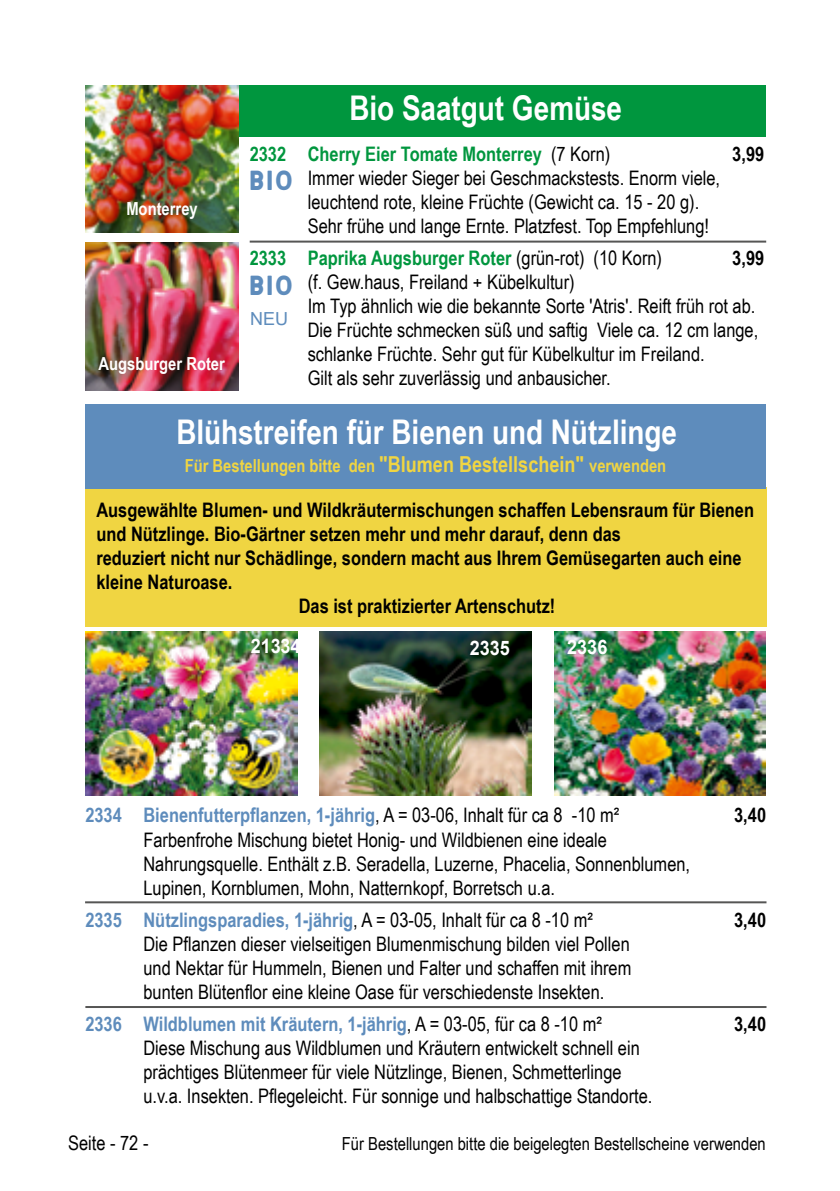
<style>
.page{position:relative;width:840px;height:1191px;background:#fff}
.page>*{position:absolute;margin:0;border:0;box-sizing:border-box;transform-origin:0 0}
.t1{font:700 34px "Arial Narrow";color:#fff}
.t2{font:800 34px "Noyh Slim";letter-spacing:.04em;color:#5e8cbc;scale:.95 1}
.t3{font:20px/24px "Arial Narrow";color:#000}
.t4{font:700 20px "Arial Narrow";color:#000}
.t5{font:700 20px "Arial Narrow";color:#5e8cbc}
.t6{font:700 20px "Arial Narrow";color:#00963e}
.t7{font:700 20px "Arial";color:#fff;scale:.9 1}
.t8{font:18px "Arial Narrow";color:#000}
.t9{font:700 18px "Arial Narrow";color:#f0d542}
.t10{font:700 18px "Arial Narrow";color:#fff}
.t11{font:18px "Arial";color:#5e8cbc}
.s1{font-weight:400;color:#000}
.s2{font-size:22px}
</style>
<div class="page">
<div style="left:85px;top:488px;width:681px;height:139px;background:#f0d542"></div>
<img style="left:319px;top:631px;width:212px;height:165px">
<div style="left:85px;top:404px;width:680px;height:84px;background:#5e8cbc"></div>
<hr style="left:85px;top:901px;width:681px;height:2px;background:#565655">
<hr style="left:85px;top:1006px;width:681px;height:2px;background:#565655">
<img style="left:85px;top:631px;width:212px;height:165px">
<img style="left:554px;top:631px;width:211px;height:165px">
<div style="left:202px;top:85px;width:563px;height:51px;background:#00963e"></div>
<img style="left:85px;top:85px;width:153px;height:147px">
<hr style="left:249px;top:241px;width:516px;height:2px;background:#565655">
<img style="left:85px;top:243px;width:153px;height:147px">
<p class="t10" style="left:126px;top:195px;width:73px">Monterrey</p>
<p class="t10" style="left:98px;top:349px;width:128px">Augsburger Roter</p>
<h1 class="t1" style="left:349px;top:82px;width:274px">Bio Saatgut Gemüse</h1>
<p class="t6" style="left:249px;top:139px;width:362px">2332 Cherry Eier Tomate Monterrey <span class="s1">(7 Korn)</span></p>
<p class="t4" style="left:731px;top:139px;width:33px">3,99</p>
<p class="t3" style="left:307px;top:165px;width:413px">Immer wieder Sieger bei Geschmackstests. Enorm viele, leuchtend rote, kleine Früchte (Gewicht ca. 15 - 20 g).<br>Sehr frühe und lange Ernte. Platzfest. Top Empfehlung!</p>
<p class="t6" style="left:249px;top:243px;width:413px">2333 Paprika Augsburger Roter <span class="s1">(grün-rot) (10 Korn)</span></p>
<p class="t4" style="left:731px;top:243px;width:33px">3,99</p>
<p class="t3" style="left:307px;top:269px;width:452px">(f. Gew.haus, Freiland + Kübelkultur)<br>Im Typ ähnlich wie die bekannte Sorte 'Atris'. Reift früh rot ab.<br>Die Früchte schmecken süß und saftig Viele ca. 12 cm lange, schlanke Früchte. Sehr gut für Kübelkultur im Freiland.<br>Gilt als sehr zuverlässig und anbausicher.</p>
<h1 class="t2" style="left:249px;top:160px;width:48px">BIO</h1>
<h1 class="t2" style="left:249px;top:265px;width:48px">BIO</h1>
<p class="t11" style="left:250px;top:307px;width:39px">NEU</p>
<h1 class="t1" style="left:176px;top:406px;width:502px">Blühstreifen für Bienen und Nützlinge</h1>
<p class="t9" style="left:184px;top:452px;width:483px">Für Bestellungen bitte den <span class="s2">"Blumen Bestellschein"</span> verwenden</p>
<p class="t4" style="left:96px;top:495px;width:658px">Ausgewählte Blumen- und Wildkräutermischungen schaffen Lebensraum für Bienen</p>
<p class="t4" style="left:96px;top:519px;width:525px">und Nützlinge. Bio-Gärtner setzen mehr und mehr darauf, denn das</p>
<p class="t4" style="left:96px;top:543px;width:646px">reduziert nicht nur Schädlinge, sondern macht aus Ihrem Gemüsegarten auch eine</p>
<p class="t4" style="left:96px;top:567px;width:137px">kleine Naturoase.</p>
<p class="t4" style="left:298px;top:591px;width:258px">Das ist praktizierter Artenschutz!</p>
<p class="t7" style="left:251px;top:632px;width:57px">21334</p>
<p class="t7" style="left:469px;top:634px;width:46px">2335</p>
<p class="t7" style="left:567px;top:633px;width:46px">2336</p>
<p class="t5" style="left:85px;top:800px;width:535px">2334 Bienenfutterpflanzen, 1-jährig<span class="s1">, A = 03-06, Inhalt für ca 8 -10 m²</span></p>
<p class="t4" style="left:733px;top:800px;width:33px">3,40</p>
<p class="t3" style="left:143px;top:826px;width:548px">Farbenfrohe Mischung bietet Honig- und Wildbienen eine ideale<br>Nahrungsquelle. Enthält z.B. Seradella, Luzerne, Phacelia, Sonnenblumen,<br>Lupinen, Kornblumen, Mohn, Natternkopf, Borretsch u.a.</p>
<p class="t5" style="left:85px;top:904px;width:508px">2335 Nützlingsparadies, 1-jährig<span class="s1">, A = 03-05, Inhalt für ca 8 -10 m²</span></p>
<p class="t4" style="left:733px;top:904px;width:33px">3,40</p>
<p class="t3" style="left:143px;top:930px;width:489px;text-align:justify">Die Pflanzen dieser vielseitigen Blumenmischung bilden viel Pollen und Nektar für Hummeln, Bienen und Falter und schaffen mit ihrem bunten Blütenflor eine kleine Oase für verschiedenste Insekten.</p>
<p class="t5" style="left:85px;top:1008px;width:517px">2336 Wildblumen mit Kräutern, 1-jährig<span class="s1">, A = 03-05, für ca 8 -10 m²</span></p>
<p class="t4" style="left:733px;top:1008px;width:33px">3,40</p>
<p class="t3" style="left:143px;top:1034px;width:510px">Diese Mischung aus Wildblumen und Kräutern entwickelt schnell ein prächtiges Blütenmeer für viele Nützlinge, Bienen, Schmetterlinge u.v.a. Insekten. Pflegeleicht. Für sonnige und halbschattige Standorte.</p>
<p class="t3" style="left:68px;top:1130px;width:82px">Seite - 72 -</p>
<p class="t8" style="left:342px;top:1130px;width:425px">Für Bestellungen bitte die beigelegten Bestellscheine verwenden</p>
</div>
